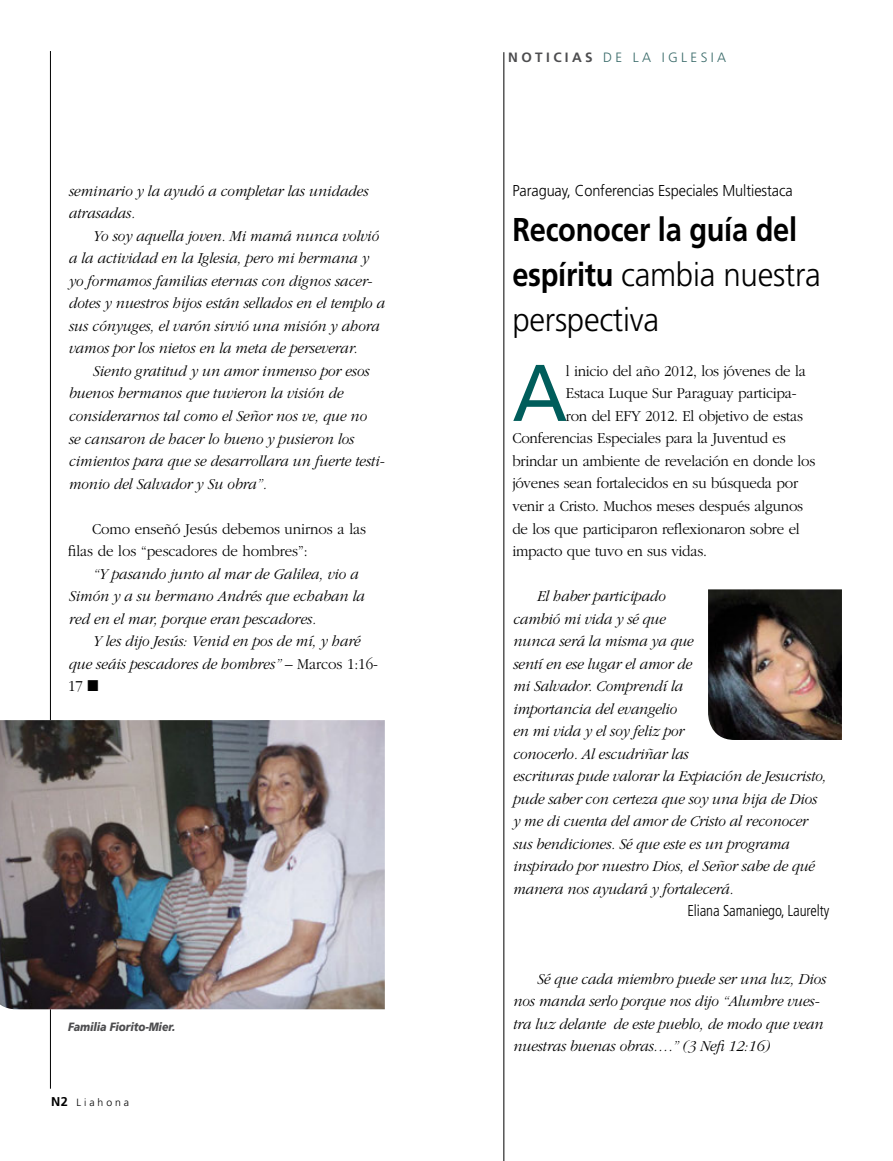
<style>
.page{position:relative;width:893px;height:1161px;background:#fff}
.page>*{position:absolute;margin:0;border:0;box-sizing:border-box;transform-origin:0 0}
.t1{font:80.25px "Frutiger";color:#005d5b;scale:.95 1}
.t2{font:700 33px/45px "Frutiger";letter-spacing:-.01em;color:#000;scale:.88 1}
.t3{font:italic 300 15.75px/22.5px "Garamond";letter-spacing:-.005em;color:#000;scale:.95 1}
.t4{font:300 15.75px/22.5px "Garamond";letter-spacing:-.015em;color:#000;scale:.95 1}
.t5{font:300 15.75px "Frutiger";letter-spacing:-.005em;color:#000;scale:.92 1}
.t6{font:300 condensed 15.75px "Frutiger";letter-spacing:-.01em;color:#000;scale:.95 1}
.t7{font:300 13.5px "Frutiger";letter-spacing:.25em;color:#3a6b6a}
.t8{font:italic 900 12px "Frutiger";letter-spacing:-.01em;color:#4d4d4f;scale:.88 1}
.t9{font:300 10.5px "Frutiger";letter-spacing:.28em;color:#000}
.s1{font-style:normal}
.s2{font-weight:700;font-size:12.75px}
.s3{font-weight:700;color:#4d4d4f}
.s4{font-weight:300}
</style>
<div class="page">
<hr style="left:50px;top:51px;width:1px;height:1038px;background:#000">
<hr style="left:504px;top:52px;width:1px;height:1109px;background:#000">
<img style="left:708px;top:589px;width:134px;height:151px">
<img style="left:0;top:720px;width:385px;height:289px">
<p class="t3" style="left:68px;top:180px;width:317px">seminario y la ayudó a completar las unidades atrasadas.</p>
<p class="t3" style="left:68px;top:225px;width:334px;text-indent:24px">Yo soy aquella joven. Mi mamá nunca volvió a la actividad en la Iglesia, pero mi hermana y yo formamos familias eternas con dignos sacer&shy;dotes y nuestros hijos están sellados en el templo a sus cónyuges, el varón sirvió una misión y ahora vamos por los nietos en la meta de perseverar.</p>
<p class="t3" style="left:68px;top:360px;width:335px;text-indent:24px">Siento gratitud y un amor inmenso por esos buenos hermanos que tuvieron la visión de considerarnos tal como el Señor nos ve, que no<br>se cansaron de hacer lo bueno y pusieron los cimientos para que se desarrollara un fuerte testi&shy;monio del Salvador y Su obra”.</p>
<p class="t4" style="left:68px;top:517px;width:315px;text-indent:24px">Como enseñó Jesús debemos unirnos a las filas de los “pescadores de hombres”:</p>
<p class="t3" style="left:68px;top:562px;width:313px;text-indent:24px">“Y pasando junto al mar de Galilea, vio a<br>Simón y a su hermano Andrés que echaban la red en el mar, porque eran pescadores.</p>
<p class="t3" style="left:68px;top:630px;width:328px;text-indent:24px">Y les dijo Jesús: Venid en pos de mí, y haré que seáis pescadores de hombres” <span class="s1">– Marcos 1:16-<br>17</span> ■</p>
<p class="t8" style="left:68px;top:1019px;width:123px">Familia Fiorito-Mier.</p>
<p class="t9" style="left:51px;top:1096px;width:80px"><span class="s2">N2</span> Liahona</p>
<p class="t7" style="left:508px;top:49px;width:179px"><span class="s3">NOTICIAS</span> de l a igles</p>
<p class="t7" style="left:711px;top:49px;width:17px">ia</p>
<p class="t5" style="left:512px;top:181px;width:306px">Paraguay, Conferencias Especiales Multiestaca</p>
<h2 class="t2" style="left:512px;top:207px;width:352px">Reconocer la guía del espíritu <span class="s4">cambia nuestra perspectiva</span></h2>
<h1 class="t1" style="left:512px;top:346px;width:59px">A</h1>
<p class="t4" style="left:566px;top:360px;width:254px">l inicio del año 2012, los jóvenes de la</p>
<p class="t4" style="left:566px;top:382px;width:244px">Estaca Luque Sur Paraguay participa-</p>
<p class="t4" style="left:566px;top:405px;width:251px">ron del EFY 2012. El objetivo de estas</p>
<p class="t4" style="left:512px;top:427px;width:289px">Conferencias Especiales para la Juventud es</p>
<p class="t4" style="left:512px;top:450px;width:320px">brindar un ambiente de revelación en donde los</p>
<p class="t4" style="left:512px;top:472px;width:302px">jóvenes sean fortalecidos en su búsqueda por</p>
<p class="t4" style="left:512px;top:495px;width:308px">venir a Cristo. Muchos meses después algunos</p>
<p class="t4" style="left:512px;top:517px;width:304px">de los que participaron reflexionaron sobre el</p>
<p class="t4" style="left:512px;top:540px;width:206px">impacto que tuvo en sus vidas.</p>
<p class="t3" style="left:512px;top:585px;width:332px;text-indent:24px">El haber participado<br>cambió mi vida y sé que<br>nunca será la misma ya que<br>sentí en ese lugar el amor de<br>mi Salvador. Comprendí la<br>importancia del evangelio<br>en mi vida y el soy feliz por<br>conocerlo. Al escudriñar las<br>escrituras pude valorar la Expiación de Jesucristo, pude saber con certeza que soy una hija de Dios y me di cuenta del amor de Cristo al reconocer sus bendiciones. Sé que este es un programa inspirado por nuestro Dios, el Señor sabe de qué manera nos ayudará y fortalecerá.</p>
<p class="t6" style="left:687px;top:902px;width:151px">Eliana Samaniego, Laurelty</p>
<p class="t3" style="left:512px;top:967px;width:331px;text-indent:24px">Sé que cada miembro puede ser una luz, Dios nos manda serlo porque nos dijo “Alumbre vues&shy;tra luz delante de este pueblo, de modo que vean nuestras buenas obras….” (3 Nefi 12:16)</p>
</div>
